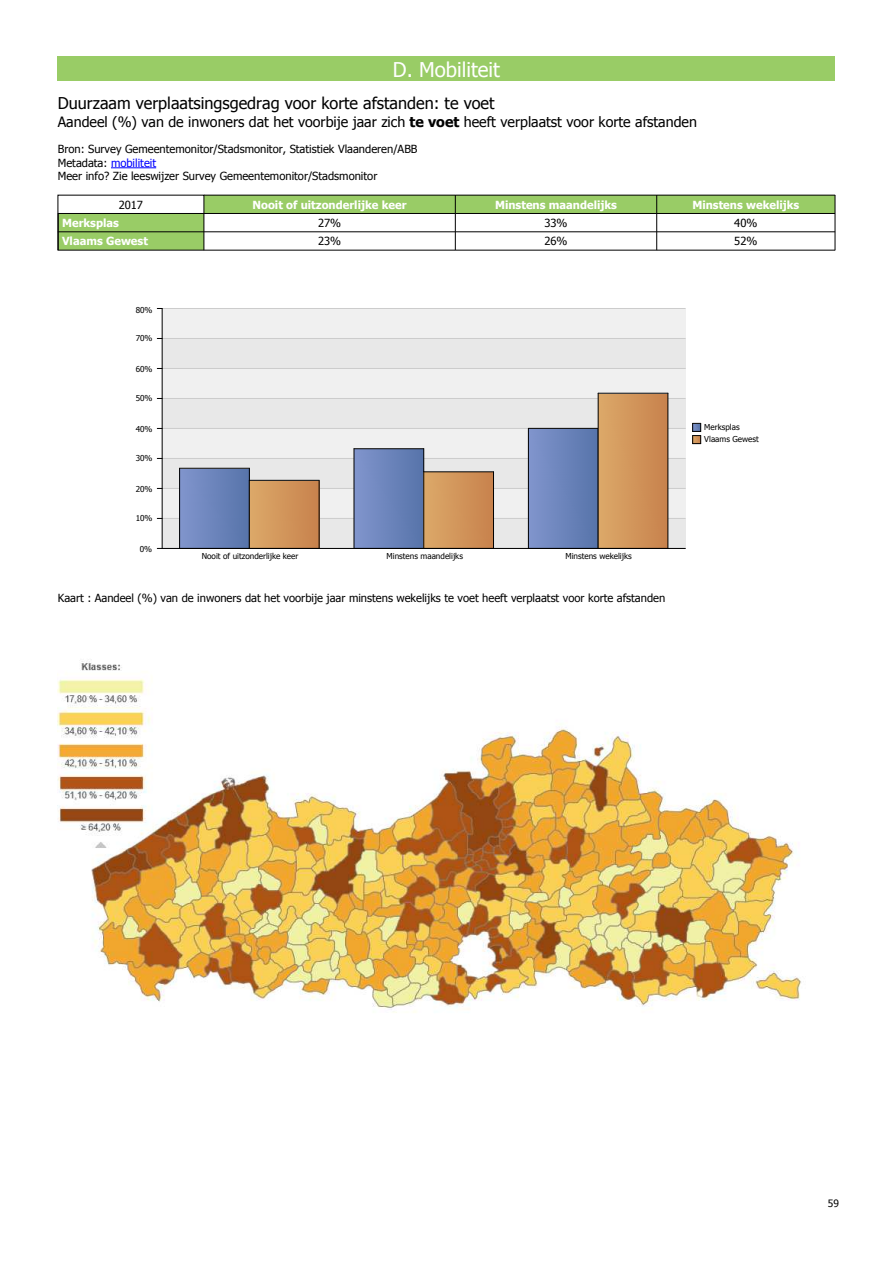
<style>
.page{position:relative;width:893px;height:1263px;background:#fff}
.page>*{position:absolute;margin:0;border:0;box-sizing:border-box;transform-origin:0 0}
.t1{font:20.25px "Tahoma";color:#fff}
.t2{font:16.2px "Tahoma";color:#000}
.t3{font:14.25px "Tahoma";color:#000}
.t4{font:11.1px/13.5px "Tahoma";color:#000}
.t5{font:700 11.1px "Tahoma";color:#fff}
.t6{font:10.2px "Tahoma";color:#000}
.t7{font:8.1px/12.1px "Tahoma";color:#000}
.s1{font-weight:700}
.s2{color:#00f}
</style>
<div class="page">
<div style="left:58px;top:56px;width:777px;height:25px;background:#9c6"></div>
<hr style="left:111px;top:167px;width:45px;height:1px;background:#00f">
<div style="left:204px;top:195px;width:251px;height:18px;background:#9c6"></div>
<div style="left:455px;top:195px;width:202px;height:18px;background:#9c6"></div>
<div style="left:657px;top:195px;width:178px;height:18px;background:#9c6"></div>
<div style="left:58px;top:214px;width:146px;height:18px;background:#9c6"></div>
<div style="left:58px;top:232px;width:146px;height:18px;background:#9c6"></div>
<div style="left:162px;top:308px;width:523px;height:240px;background:#f0f0f0"></div>
<hr style="left:162px;top:518px;width:523px;height:1px;background:#ccc">
<hr style="left:162px;top:488px;width:523px;height:1px;background:#ccc">
<hr style="left:162px;top:458px;width:523px;height:1px;background:#ccc">
<hr style="left:162px;top:428px;width:523px;height:1px;background:#ccc">
<hr style="left:162px;top:398px;width:523px;height:1px;background:#ccc">
<hr style="left:162px;top:368px;width:523px;height:1px;background:#ccc">
<hr style="left:162px;top:338px;width:523px;height:1px;background:#ccc">
<hr style="left:162px;top:308px;width:523px;height:1px;background:#ccc">
<div style="left:180px;top:468px;width:69px;height:80px;background:linear-gradient(to right,#8095cc,#5774aa)"></div>
<hr style="left:249px;top:468px;width:1px;height:80px;background:#000">
<hr style="left:180px;top:468px;width:69px;height:1px;background:#000">
<hr style="left:179px;top:468px;width:1px;height:80px;background:#000">
<div style="left:354px;top:449px;width:70px;height:99px;background:linear-gradient(to right,#8195cd,#5774aa)"></div>
<hr style="left:423px;top:449px;width:1px;height:99px;background:#000">
<hr style="left:354px;top:448px;width:70px;height:1px;background:#000">
<hr style="left:354px;top:449px;width:1px;height:99px;background:#000">
<div style="left:528px;top:428px;width:70px;height:120px;background:linear-gradient(to right,#8195cd,#5874aa)"></div>
<hr style="left:528px;top:428px;width:70px;height:1px;background:#000">
<hr style="left:528px;top:428px;width:1px;height:120px;background:#000">
<div style="left:249px;top:480px;width:70px;height:68px;background:linear-gradient(to right,#dca969,#c8824d)"></div>
<hr style="left:319px;top:480px;width:1px;height:68px;background:#000">
<hr style="left:249px;top:480px;width:70px;height:1px;background:#000">
<hr style="left:249px;top:480px;width:1px;height:68px;background:#000">
<div style="left:424px;top:472px;width:69px;height:76px;background:linear-gradient(to right,#dca969,#c8824d)"></div>
<hr style="left:493px;top:472px;width:1px;height:76px;background:#000">
<hr style="left:424px;top:472px;width:69px;height:1px;background:#000">
<div style="left:598px;top:393px;width:70px;height:155px;background:linear-gradient(to right,#dca969,#c8824d)"></div>
<hr style="left:668px;top:393px;width:1px;height:155px;background:#000">
<hr style="left:598px;top:393px;width:70px;height:1px;background:#000">
<hr style="left:598px;top:393px;width:1px;height:155px;background:#000">
<hr style="left:162px;top:308px;width:1px;height:240px;background:#000">
<hr style="left:162px;top:548px;width:523px;height:1px;background:#000">
<svg style="left:692px;top:423px;width:9px;height:21px"></svg>
<img style="left:58px;top:661px;width:743px;height:352px">
<div style="left:58px;top:195px;width:146px;height:19px;border:1px solid #000"></div>
<hr style="left:204px;top:213px;width:251px;height:1px;background:#000">
<hr style="left:204px;top:195px;width:251px;height:1px;background:#000">
<hr style="left:455px;top:213px;width:202px;height:1px;background:#000">
<hr style="left:455px;top:195px;width:202px;height:1px;background:#000">
<hr style="left:657px;top:213px;width:178px;height:1px;background:#000">
<hr style="left:657px;top:195px;width:178px;height:1px;background:#000">
<hr style="left:58px;top:232px;width:146px;height:1px;background:#000">
<hr style="left:204px;top:232px;width:251px;height:1px;background:#000">
<hr style="left:455px;top:232px;width:202px;height:1px;background:#000">
<hr style="left:657px;top:232px;width:178px;height:1px;background:#000">
<svg style="left:58px;top:214px;width:1px;height:36px"></svg>
<hr style="left:58px;top:250px;width:146px;height:1px;background:#000">
<svg style="left:204px;top:214px;width:1px;height:36px"></svg>
<hr style="left:204px;top:250px;width:251px;height:1px;background:#000">
<svg style="left:455px;top:195px;width:1px;height:55px"></svg>
<hr style="left:455px;top:250px;width:202px;height:1px;background:#000">
<svg style="left:656px;top:195px;width:1px;height:55px"></svg>
<hr style="left:657px;top:250px;width:178px;height:1px;background:#000">
<svg style="left:835px;top:195px;width:1px;height:55px"></svg>
<h1 class="t1" style="left:393px;top:60px;width:109px">D. Mobiliteit</h1>
<h2 class="t2" style="left:58px;top:96px;width:438px">Duurzaam verplaatsingsgedrag voor korte afstanden: te voet</h2>
<p class="t3" style="left:58px;top:115px;width:641px">Aandeel (%) van de inwoners dat het voorbije jaar zich <span class="s1">te voet</span> heeft verplaatst voor korte afstanden</p>
<p class="t4" style="left:58px;top:143px;width:361px">Bron: Survey Gemeentemonitor/Stadsmonitor, Statistiek Vlaanderen/ABB<br>Metadata: <span class="s2">mobiliteit<br></span>Meer info? Zie leeswijzer Survey Gemeentemonitor/Stadsmonitor</p>
<p class="t4" style="left:119px;top:199px;width:26px">2017</p>
<p class="t5" style="left:253px;top:200px;width:156px">Nooit of uitzonderlijke keer</p>
<p class="t5" style="left:495px;top:200px;width:123px">Minstens maandelijks</p>
<p class="t5" style="left:692px;top:200px;width:108px">Minstens wekelijks</p>
<p class="t5" style="left:62px;top:218px;width:58px">Merksplas</p>
<p class="t4" style="left:318px;top:217px;width:25px">27%</p>
<p class="t4" style="left:544px;top:217px;width:25px">33%</p>
<p class="t4" style="left:734px;top:217px;width:25px">40%</p>
<p class="t5" style="left:62px;top:236px;width:87px">Vlaams Gewest</p>
<p class="t4" style="left:318px;top:235px;width:25px">23%</p>
<p class="t4" style="left:544px;top:235px;width:25px">26%</p>
<p class="t4" style="left:734px;top:235px;width:25px">52%</p>
<p class="t7" style="left:136px;top:304px;width:18px">80%</p>
<p class="t7" style="left:136px;top:333px;width:18px">70%</p>
<p class="t7" style="left:136px;top:363px;width:18px">60%</p>
<p class="t7" style="left:136px;top:393px;width:18px">50%</p>
<p class="t7" style="left:136px;top:423px;width:18px">40%</p>
<p class="t7" style="left:136px;top:453px;width:18px">30%</p>
<p class="t7" style="left:136px;top:483px;width:18px">20%</p>
<p class="t7" style="left:136px;top:513px;width:18px">10%</p>
<p class="t7" style="left:140px;top:543px;width:14px">0%</p>
<p class="t7" style="left:202px;top:550px;width:98px">Nooit of uitzonderlijke keer</p>
<p class="t7" style="left:387px;top:550px;width:78px">Minstens maandelijks</p>
<p class="t7" style="left:565px;top:550px;width:68px">Minstens wekelijks</p>
<p class="t4" style="left:58px;top:592px;width:609px">Kaart : Aandeel (%) van de inwoners dat het voorbije jaar minstens wekelijks te voet heeft verplaatst voor korte afstanden</p>
<p class="t7" style="left:704px;top:421px;width:56px">Merksplas<br>Vlaams Gewest</p>
<p class="t6" style="left:828px;top:1198px;width:13px">59</p>
</div>
